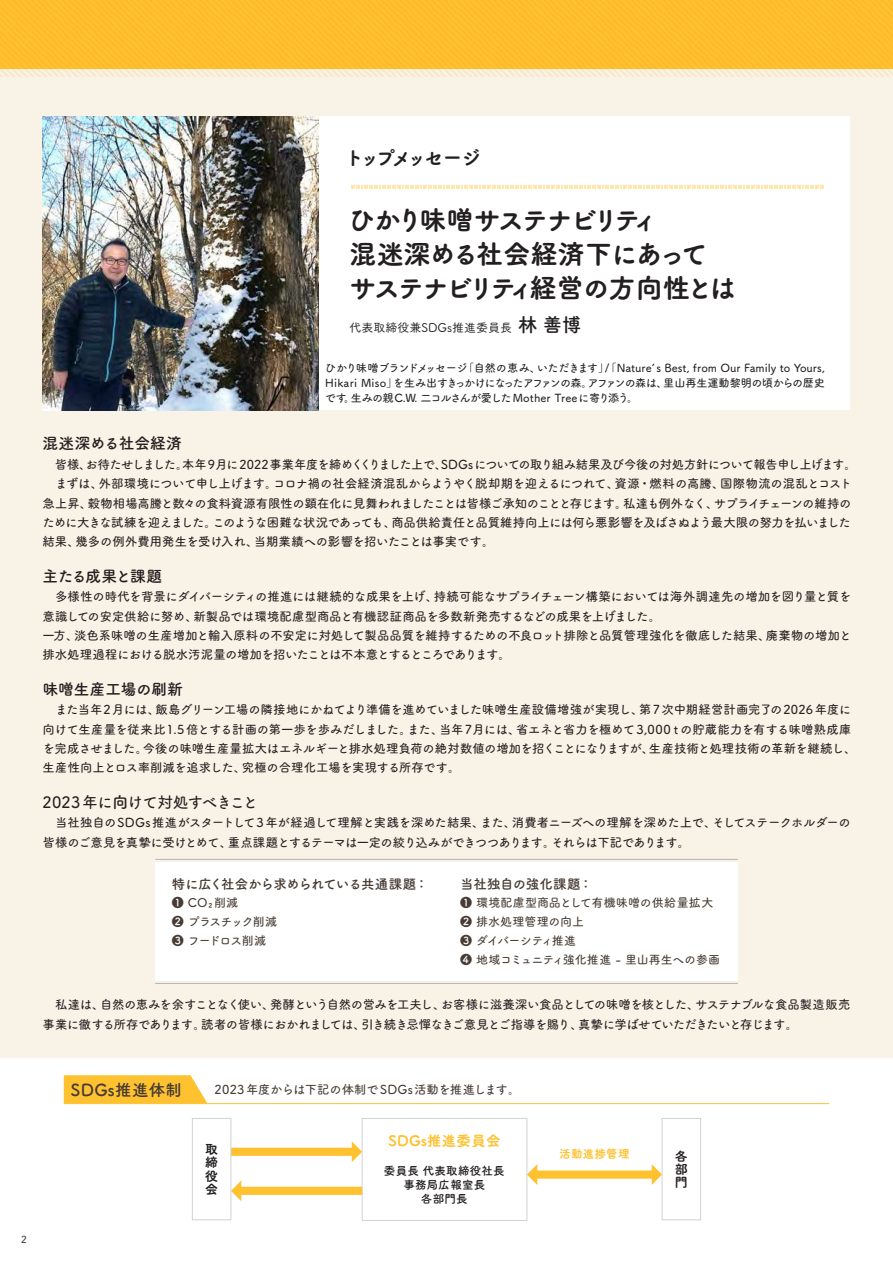
<style>
.page{position:relative;width:893px;height:1263px;background:#f9f2e6}
.page>*{position:absolute;margin:0;border:0;box-sizing:border-box;transform-origin:0 0}
.t1{font:27px/34px "Tsuku A Rd Gothic Std E";letter-spacing:-.095em;color:#231f20}
.t2{font:19.5px "Tsuku A Rd Gothic Std E";letter-spacing:-.17em;color:#231f20}
.t3{font:16.5px "Tsuku A Rd Gothic Std B";letter-spacing:.02em;color:#473b33}
.t4{font:15.75px "Tsuku A Rd Gothic Std D";letter-spacing:-.045em;color:#231f20}
.t5{font:15.75px "Tsuku A Rd Gothic Std B";color:#231f20}
.t6{font:15.75px "Tsuku A Rd Gothic Std B";letter-spacing:-.02em;color:#231f20}
.t7{font:15.75px "Tsuku A Rd Gothic Std B";letter-spacing:-.075em;color:#231f20}
.t8{font:14.4px "Tsuku A Rd Gothic Std E";letter-spacing:.02em;color:#fec231}
.t9{font:13.5px "Tsuku A Rd Gothic Std B";letter-spacing:-.05em;color:#473b33}
.t10{font:13.5px "Tsuku A Rd Gothic Std B";letter-spacing:-.01em;color:#473b33}
.t11{font:12.9px/13.2px "Tsuku A Rd Gothic Std E";color:#231f20;text-align:justify}
.t12{font:12.3px/19.4px "Tsuku A Rd Gothic Std D";letter-spacing:-.035em;color:#231f20}
.t13{font:12.3px/19.4px "Tsuku A Rd Gothic Std D";letter-spacing:-.06em;color:#231f20}
.t14{font:12.3px "Tsuku A Rd Gothic Std D";color:#473b33}
.t15{font:12px/19.2px "Tsuku A Rd Gothic Std D";letter-spacing:-.01em;color:#473b33}
.t16{font:12px/19.2px "Tsuku A Rd Gothic Std D";letter-spacing:-.07em;color:#473b33}
.t17{font:12px "Tsuku A Rd Gothic Std M";color:#231f20}
.t18{font:11.55px/14.4px "Tsuku A Rd Gothic Std B";letter-spacing:.02em;color:#231f20;text-align:center}
.t19{font:11.55px "Tsuku A Rd Gothic Std E";letter-spacing:.02em;color:#fec231}
.t20{font:11.1px/15px "Tsuku A Rd Gothic Std D";letter-spacing:-.03em;color:#231f20;text-align:justify}
.t21{font:9.75px "Tsuku A Rd Gothic Std D";color:#473b33}
.s1{font-family:"Tsuku A Rd Gothic Std B";font-size:19.5px}
.s2{font-family:"Tsuku A Rd Gothic Std B"}
</style>
<div class="page">
<div style="left:0;top:1059px;width:893px;height:204px;background:#fff"></div>
<div style="left:362px;top:1118px;width:165px;height:103px;background:#fff;border:1px solid #d1d2d4"></div>
<div style="left:43px;top:117px;width:807px;height:293px;background:#fff"></div>
<svg style="left:351px;top:185px;width:473px;height:4px;fill:#fee6ad"></svg>
<svg style="left:0;top:0;width:893px;height:77px;background:#fcc33f"></svg>
<img style="left:43px;top:117px;width:276px;height:293px">
<svg style="left:64px;top:1075px;width:143px;height:28px;background:#fec53e"></svg>
<hr style="left:64px;top:1103px;width:765px;height:1px;background:#fec231">
<div style="left:662px;top:1118px;width:39px;height:102px;background:#fff;border:1px solid #d1d2d4"></div>
<div style="left:231px;top:1148px;width:122px;height:8px;background:#fec231"></div>
<svg style="left:352px;top:1141px;width:10px;height:21px"></svg>
<div style="left:240px;top:1187px;width:122px;height:8px;background:#fec231"></div>
<svg style="left:231px;top:1180px;width:10px;height:21px"></svg>
<div style="left:536px;top:1170px;width:117px;height:9px;background:#fec231"></div>
<svg style="left:527px;top:1164px;width:10px;height:21px"></svg>
<svg style="left:652px;top:1164px;width:10px;height:21px"></svg>
<div style="left:155px;top:862px;width:583px;height:119px;background:#fff"></div>
<hr style="left:155px;top:983px;width:583px;height:1px;background:#bab2ae">
<hr style="left:155px;top:859px;width:583px;height:1px;background:#bab2ae">
<div style="left:192px;top:1118px;width:39px;height:102px;background:#fff;border:1px solid #d1d2d4"></div>
<h2 class="t2" style="left:345px;top:142px;width:138px">トップメッセージ</h2>
<h1 class="t1" style="left:348px;top:202px;width:390px">ひかり味噌サステナビリティ<br>混迷深める社会経済下にあってサステナビリティ経営の方向性とは</h1>
<p class="t17" style="left:350px;top:318px;width:234px">代表取締役兼SDGs推進委員長 <span class="s1">林 善博</span></p>
<p class="t20" style="left:325px;top:359px;width:502px">ひかり味噌ブランドメッセージ「自然の恵み、いただきます」/「Natureʼs Best, from Our Family to Yours, Hikari Miso」を生み出すきっかけになったアファンの森。アファンの森は、里山再生運動黎明の頃からの歴史です。生みの親C.W. 二コルさんが愛したMother Treeに寄り添う。</p>
<p class="t5" style="left:43px;top:431px;width:141px">混迷深める社会経済</p>
<p class="t12" style="left:43px;top:454px;width:816px">　皆様、お待たせしました。本年9月に2022事業年度を締めくくりました上で、SDGsについての取り組み結果及び今後の対処方針について報告申し上げます。　まずは、外部環境について申し上げます。コロナ禍の社会経済混乱からようやく脱却期を迎えるにつれて、資源・燃料の高騰、国際物流の混乱とコスト急上昇、穀物相場高騰と数々の食料資源有限性の顕在化に見舞われましたことは皆様ご承知のことと存じます。私達も例外なく、サプライチェーンの維持のために大きな試練を迎えました。このような困難な状況であっても、商品供給責任と品質維持向上には何ら悪影響を及ばさぬよう最大限の努力を払いました結果、幾多の例外費用発生を受け入れ、当期業績への影響を招いたことは事実です。</p>
<p class="t7" style="left:43px;top:563px;width:121px">主たる成果と課題</p>
<p class="t12" style="left:43px;top:586px;width:810px">　多様性の時代を背景にダイバーシティの推進には継続的な成果を上げ、持続可能なサプライチェーン構築においては海外調達先の増加を図り量と質を意識しての安定供給に努め、新製品では環境配慮型商品と有機認証商品を多数新発売するなどの成果を上げました。<br>一方、淡色系味噌の生産増加と輸入原料の不安定に対処して製品品質を維持するための不良ロット排除と品質管理強化を徹底した結果、廃棄物の増加と排水処理過程における脱水汚泥量の増加を招いたことは不本意とするところであります。</p>
<p class="t6" style="left:43px;top:676px;width:142px">味噌生産工場の刷新</p>
<p class="t12" style="left:43px;top:699px;width:816px">　また当年2月には、飯島グリーン工場の隣接地にかねてより準備を進めていました味噌生産設備増強が実現し、第7次中期経営計画完了の2026年度に向けて生産量を従来比1.5倍とする計画の第一歩を歩みだしました。また、当年7月には、省エネと省力を極めて3,000ｔの貯蔵能力を有する味噌熟成庫を完成させました。今後の味噌生産量拡大はエネルギーと排水処理負荷の絶対数値の増加を招くことになりますが、生産技術と処理技術の革新を継続し、生産性向上とロス率削減を追求した、究極の合理化工場を実現する所存です。</p>
<p class="t4" style="left:43px;top:789px;width:217px">2023 年に<span class="s2">向</span>けて対処すべきこと</p>
<p class="t12" style="left:43px;top:812px;width:810px">　当社独自のSDGs推進がスタートして3年が経過して理解と実践を深めた結果、また、消費者ニーズへの理解を深めた上で、そしてステークホルダーの皆様のご意見を真摯に受けとめて、重点課題とするテーマは一定の絞り込みができつつあります。それらは下記であります。</p>
<p class="t9" style="left:172px;top:873px;width:258px">特に広く社会から求められている共通課題：</p>
<p class="t16" style="left:172px;top:892px;width:107px">❶ CO²削減<br>❷ プラスチック削減<br>❸ フードロス削減</p>
<p class="t10" style="left:460px;top:873px;width:134px">当社独自の強化課題：</p>
<p class="t15" style="left:460px;top:892px;width:262px">❶ 環境配慮型商品として有機味噌の供給量拡大<br>❷ 排水処理管理の向上<br>❸ ダイバーシティ推進<br>❹ 地域コミュニティ強化推進 - 里山再生への参画</p>
<p class="t13" style="left:43px;top:994px;width:809px">　私達は、自然の恵みを余すことなく使い、発酵という自然の営みを工夫し、お客様に滋養深い食品としての味噌を核とした、サステナブルな食品製造販売事業に徹する所存であります。読者の皆様におかれましては、引き続き忌憚なきご意見とご指導を賜り、真摯に学ばせていただきたいと存じます。</p>
<p class="t21" style="left:21px;top:1232px;width:7px">2</p>
<h3 class="t3" style="left:71px;top:1077px;width:113px">SDGs推進体制</h3>
<p class="t14" style="left:215px;top:1080px;width:307px">2023年度からは下記の体制でSDGs活動を推進します。</p>
<p class="t11" style="left:205px;top:1142px;width:14px">取締役会</p>
<p class="t8" style="left:388px;top:1129px;width:114px">SDGs推進委員会</p>
<p class="t18" style="left:384px;top:1162px;width:122px">委員長 代表取締役社長事務局広報室長<br>各部門長</p>
<p class="t19" style="left:559px;top:1144px;width:72px">活動進捗管理</p>
<p class="t11" style="left:675px;top:1148px;width:14px">各部門</p>
</div>
